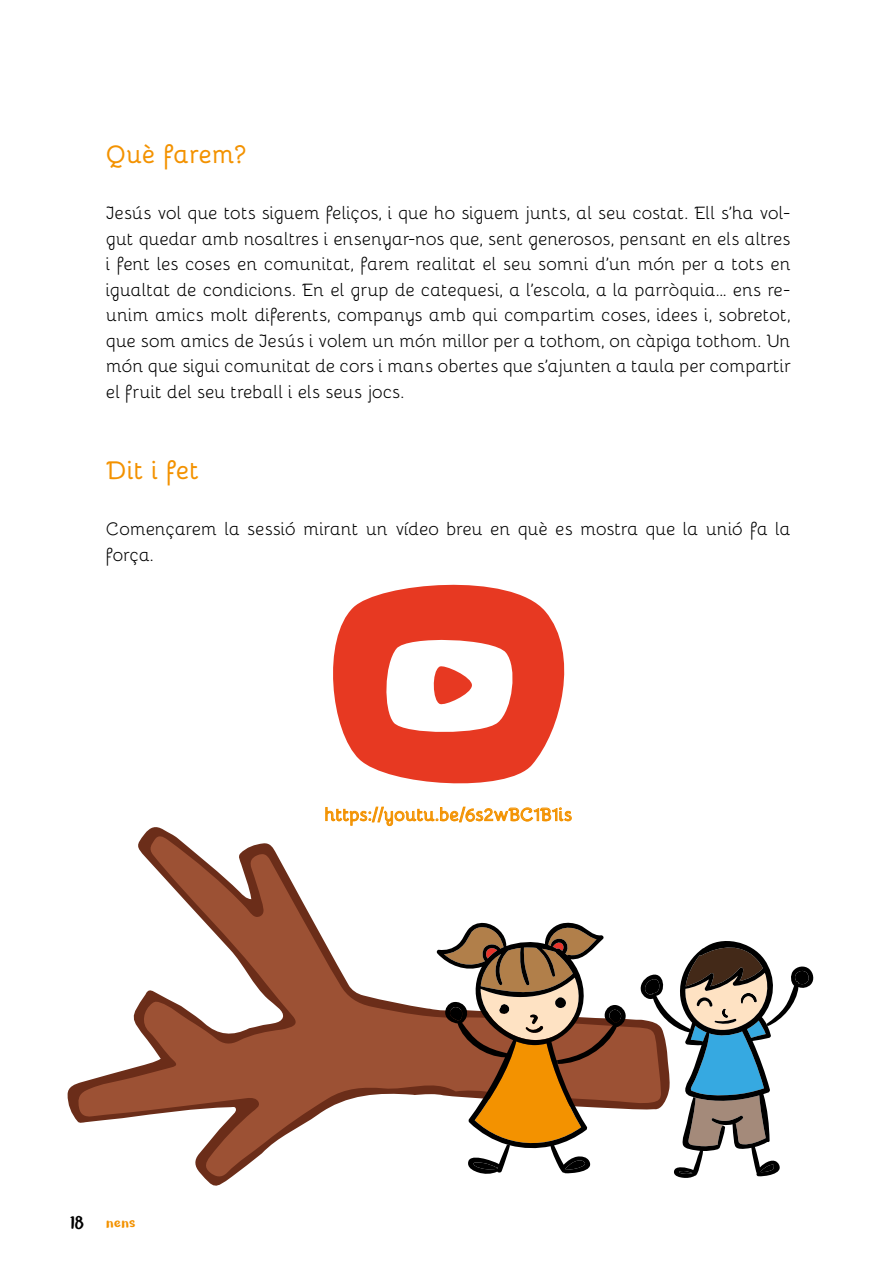
<style>
.page{position:relative;width:893px;height:1263px;background:#fff}
.page>*{position:absolute;margin:0;border:0;box-sizing:border-box;transform-origin:0 0}
.t1{font:700 25.5px "Bellota";letter-spacing:-.005em;color:#f39200}
.t2{font:18px/25.5px "Bellota";letter-spacing:-.005em;color:#000;text-align:justify}
.t3{font:700 18px "Bellota";letter-spacing:-.005em;color:#f39200}
.t4{font:18px "Cavorting";letter-spacing:.03em;color:#f39200}
.s1{color:#000}
</style>
<div class="page">
<svg style="left:333px;top:584px;width:232px;height:200px;fill:#e73922"></svg>
<svg style="left:325px;top:806px;width:247px;height:19px"></svg>
<svg style="left:78px;top:834px;width:561px;height:344px"></svg>
<svg style="left:436px;top:922px;width:190px;height:252px"></svg>
<svg style="left:639px;top:941px;width:175px;height:237px"></svg>
<h1 class="t1" style="left:106px;top:134px;width:142px">Què farem?</h1>
<p class="t2" style="left:106px;top:199px;width:686px">Jesús vol que tots siguem feliços, i que ho siguem junts, al seu costat. Ell s’ha vol&shy;gut quedar amb nosaltres i ensenyar-nos que, sent generosos, pensant en els altres i fent les coses en comunitat, farem realitat el seu somni d’un món per a tots en igualtat de condicions. En el grup de catequesi, a l’escola, a la parròquia... ens re&shy;unim amics molt diferents, companys amb qui compartim coses, idees i, sobretot, que som amics de Jesús i volem un món millor per a tothom, on càpiga tothom. Un món que sigui comunitat de cors i mans obertes que s’ajunten a taula per compartir el fruit del seu treball i els seus jocs.</p>
<h1 class="t1" style="left:106px;top:450px;width:95px">Dit i fet</h1>
<p class="t2" style="left:106px;top:515px;width:686px">Començarem la sessió mirant un vídeo breu en què es mostra que la unió fa la força.</p>
<p class="t4" style="left:71px;top:1211px;width:67px"><span class="s1">18</span> nens</p>
<p class="t3" style="left:325px;top:800px;width:249px">https://youtu.be/6s2wBC1B1is</p>
</div>
